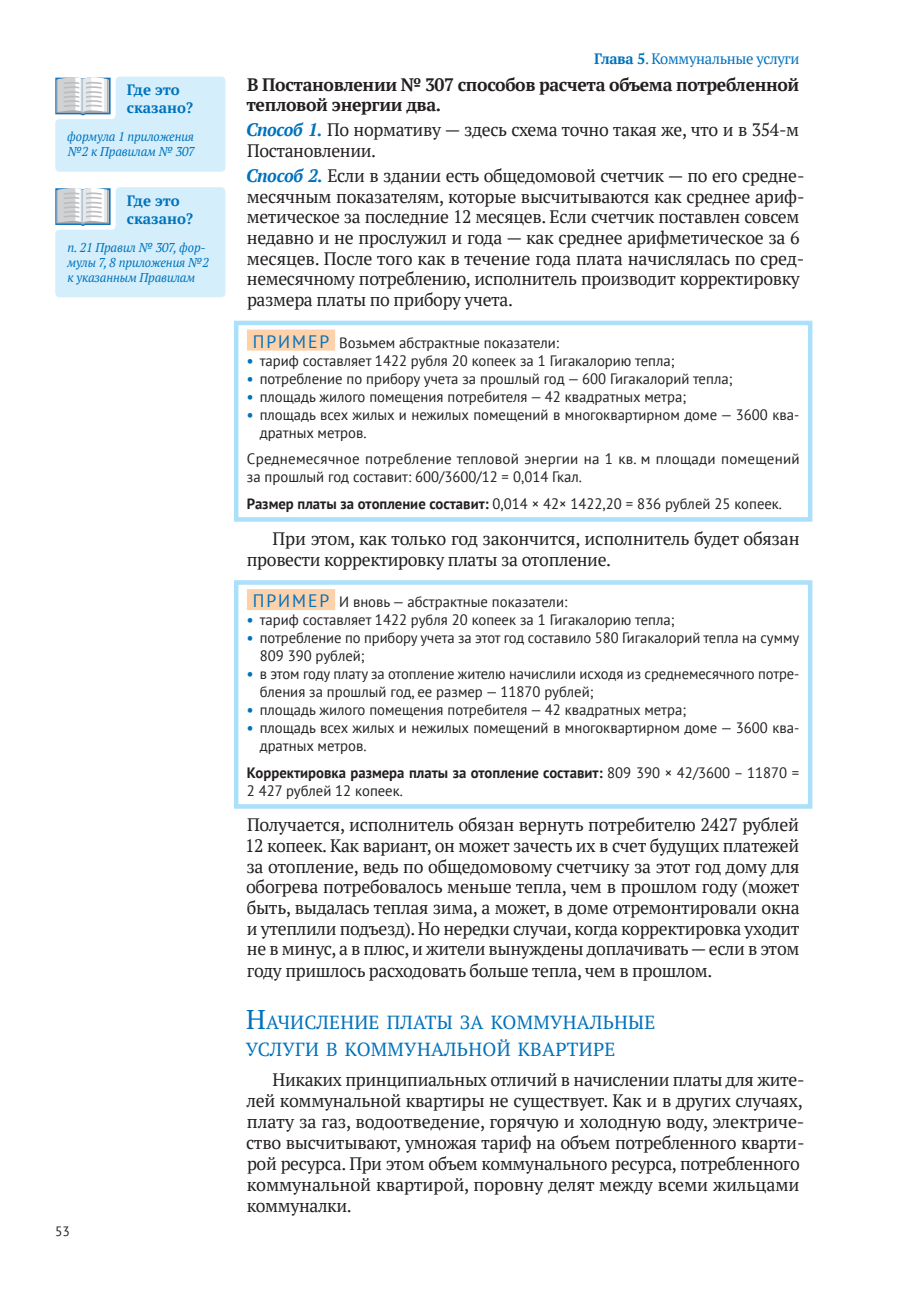
<style>
.page{position:relative;width:906px;height:1289px;background:#fff}
.page>*{position:absolute;margin:0;border:0;box-sizing:border-box;transform-origin:0 0}
.Подзаголовок_главы{font:18.9px/27px "PT Serif";letter-spacing:.015em;color:#0072bc}
.Основной_текст_без_а{font:18px/20.7px "PT Serif";letter-spacing:-.02em;color:#231f20;text-align:justify}
.Основной_текст{font:18px/21px "PT Serif";letter-spacing:-.015em;color:#231f20}
.Список_Способов{font:18px/20.7px "PT Serif";letter-spacing:-.02em;color:#231f20}
.Основной_текст_без_а-2{font:700 18px/20.7px "PT Serif";letter-spacing:-.02em;color:#231f20}
.t1{font:15px/18px "PT Sans";color:#231f20}
.t2{font:700 15px/18px "PT Sans";color:#231f20}
.Где_это_сказано{font:700 15px "PT Serif";color:#0072bc}
.t3{font:15px "PT Serif";letter-spacing:-.02em;color:#0072bc}
.t4{font:13.5px "PT Sans";color:#231f20}
.Сноски{font:italic 12.75px/15px "PT Serif";letter-spacing:-.01em;color:#0072bc}
.s1{font-weight:700}
.s2{font-weight:700;font-style:italic;color:#0072bc}
.s3{font-size:18px;color:#0072bc}
.s4{font-weight:700;color:#0072bc}
.s5{font-weight:400}
.s6{font-size:27px}
</style>
<div class="page">
<div style="left:247px;top:329px;width:88px;height:21px;background:#fdd1aa"></div>
<div style="left:234px;top:321px;width:578px;height:200px;border:4px solid #aae0f9"></div>
<div style="left:247px;top:589px;width:88px;height:21px;background:#fdd1aa"></div>
<div style="left:234px;top:580px;width:578px;height:228px;border:4px solid #aae0f9"></div>
<svg style="left:55px;top:77px;width:170px;height:95px;background:#d3ebf6"></svg>
<svg style="left:55px;top:187px;width:170px;height:110px;background:#d3ebf7"></svg>
<p class="Где_это_сказано" style="left:127px;top:80px;width:54px">Где это</p>
<p class="Где_это_сказано" style="left:127px;top:98px;width:68px">сказано?</p>
<p class="Сноски" style="left:67px;top:129px;width:129px">формула 1 приложения №2 к Правилам № 307</p>
<p class="Где_это_сказано" style="left:127px;top:190px;width:54px">Где это</p>
<p class="Где_это_сказано" style="left:127px;top:208px;width:68px">сказано?</p>
<p class="Сноски" style="left:67px;top:240px;width:143px">п. 21 Правил № 307, фор&shy;мулы 7, 8 приложения №2 к указанным Правилам</p>
<p class="t4" style="left:55px;top:1222px;width:16px">53</p>
<p class="t3" style="left:594px;top:49px;width:207px"><span class="s1">Глава 5</span>. Коммунальные услуги</p>
<p class="Основной_текст_без_а-2" style="left:246px;top:74px;width:554px">В Постановлении № 307 способов расчета объема потребленной тепловой энергии два.</p>
<p class="Список_Способов" style="left:246px;top:119px;width:554px"><span class="s2">Способ 1.</span> По нормативу — здесь схема точно такая же, что и в 354-м<br>Постановлении.</p>
<p class="Список_Способов" style="left:246px;top:165px;width:560px"><span class="s2">Способ 2.</span> Если в здании есть общедомовой счетчик — по его средне&shy;месячным показателям, которые высчитываются как среднее ариф&shy;метическое за последние 12 месяцев. Если счетчик поставлен совсем недавно и не прослужил и года — как среднее арифметическое за 6 месяцев. После того как в течение года плата начислялась по сред&shy;немесячному потреблению, исполнитель производит корректировку размера платы по прибору учета.</p>
<p class="t1" style="left:253px;top:333px;width:308px"><span class="s3">ПРИМЕР</span> Возьмем абстрактные показатели:</p>
<p class="t1" style="left:247px;top:351px;width:429px"><span class="s4">•</span> тариф составляет 1422 рубля 20 копеек за 1 Гигакалорию тепла;</p>
<p class="t1" style="left:247px;top:369px;width:487px"><span class="s4">•</span> потребление по прибору учета за прошлый год — 600 Гигакалорий тепла;</p>
<p class="t1" style="left:247px;top:387px;width:441px"><span class="s4">•</span> площадь жилого помещения потребителя — 42 квадратных метра;</p>
<p class="t1" style="left:260px;top:405px;width:541px;text-indent:-13px"><span class="s4">•</span> площадь всех жилых и нежилых помещений в многоквартирном доме — 3600 ква&shy;дратных метров.</p>
<p class="t1" style="left:247px;top:449px;width:554px">Среднемесячное потребление тепловой энергии на 1 кв. м площади помещений за прошлый год составит: 600/3600/12 = 0,014 Гкал.</p>
<p class="t1" style="left:247px;top:494px;width:536px"><span class="s1">Размер платы за отопление составит:</span> 0,014 × 42× 1422,20 = 836 рублей 25 копеек.</p>
<p class="Основной_текст" style="left:247px;top:528px;width:554px;text-indent:26px">При этом, как только год закончится, исполнитель будет обязан провести корректировку платы за отопление.</p>
<p class="t1" style="left:253px;top:592px;width:316px"><span class="s3">ПРИМЕР</span> И вновь — абстрактные показатели:</p>
<p class="t1" style="left:247px;top:610px;width:429px"><span class="s4">•</span> тариф составляет 1422 рубля 20 копеек за 1 Гигакалорию тепла;</p>
<p class="t1" style="left:260px;top:628px;width:541px;text-indent:-13px"><span class="s4">•</span> потребление по прибору учета за этот год составило 580 Гигакалорий тепла на сумму<br>809 390 рублей;</p>
<p class="t1" style="left:260px;top:664px;width:541px;text-indent:-13px"><span class="s4">•</span> в этом году плату за отопление жителю начислили исходя из среднемесячного потре&shy;бления за прошлый год, ее размер — 11870 рублей;</p>
<p class="t1" style="left:247px;top:700px;width:441px"><span class="s4">•</span> площадь жилого помещения потребителя — 42 квадратных метра;</p>
<p class="t1" style="left:260px;top:718px;width:541px;text-indent:-13px"><span class="s4">•</span> площадь всех жилых и нежилых помещений в многоквартирном доме — 3600 ква&shy;дратных метров.</p>
<p class="t2" style="left:247px;top:763px;width:554px">Корректировка размера платы за отопление составит: <span class="s5">809 390 × 42/3600 – 11870 =<br>2 427 рублей 12 копеек.</span></p>
<p class="Основной_текст_без_а" style="left:245px;top:814px;width:556px">Получается, исполнитель обязан вернуть потребителю 2427 рублей 12 копеек. Как вариант, он может зачесть их в счет будущих платежей за отопление, ведь по общедомовому счетчику за этот год дому для обогрева потребовалось меньше тепла, чем в прошлом году (может быть, выдалась теплая зима, а может, в доме отремонтировали окна и утеплили подъезд). Но нередки случаи, когда корректировка уходит не в минус, а в плюс, и жители вынуждены доплачивать — если в этом году пришлось расходовать больше тепла, чем в прошлом.</p>
<p class="Подзаголовок_главы" style="left:246px;top:1008px;width:411px"><span class="s6">Н</span>ачисление платы за коммунальные услуги в коммунальной квартире</p>
<p class="Основной_текст" style="left:246px;top:1068px;width:560px;text-indent:26px">Никаких принципиальных отличий в начислении платы для жите&shy;лей коммунальной квартиры не существует. Как и в других случаях, плату за газ, водоотведение, горячую и холодную воду, электриче&shy;ство высчитывают, умножая тариф на объем потребленного кварти&shy;рой ресурса. При этом объем коммунального ресурса, потребленного коммунальной квартирой, поровну делят между всеми жильцами коммуналки.</p>
</div>
